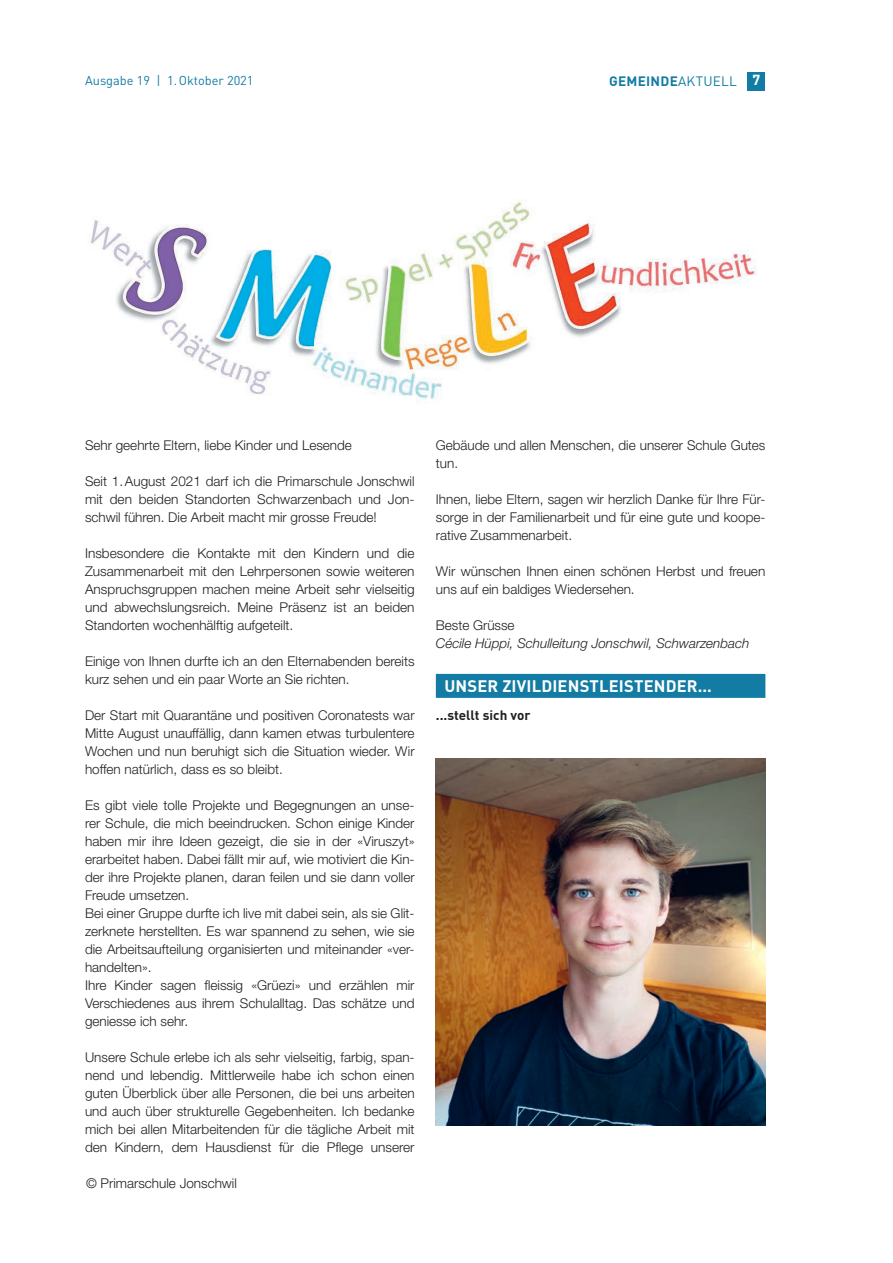
<style>
.page{position:relative;width:893px;height:1263px;background:#fff}
.page>*{position:absolute;margin:0;border:0;box-sizing:border-box;transform-origin:0 0}
.t1{font:700 16.5px "DIN Pro";letter-spacing:.01em;color:#fff}
.t2{font:300 13.5px/18px "Helvetica Neue LT Std";color:#231f20;text-align:justify}
.t3{font:italic 300 13.5px "Helvetica Neue LT Std";color:#231f20}
.t4{font:700 13.5px "DIN Pro";color:#231f20}
.t5{font:700 13.5px "DIN Pro";letter-spacing:.02em;color:#137ca4}
.t6{font:12.75px "DIN Pro";color:#137ca4}
.s1{font-weight:400}
.s2{font-size:14.4px;color:#fff}
</style>
<div class="page">
<div style="left:436px;top:674px;width:329px;height:24px;background:#137ca4"></div>
<img style="left:90px;top:201px;width:667px;height:200px">
<img style="left:436px;top:759px;width:329px;height:366px">
<div style="left:747px;top:72px;width:18px;height:18px;background:#137ca4"></div>
<p class="t6" style="left:85px;top:72px;width:170px">Ausgabe 19 | 1.Oktober 2021</p>
<p class="t5" style="left:609px;top:71px;width:153px">GEMEINDE<span class="s1">AKTUELL</span> <span class="s2">7</span></p>
<p class="t2" style="left:85px;top:436px;width:268px">Sehr geehrte Eltern, liebe Kinder und Lesende</p>
<p class="t2" style="left:85px;top:472px;width:331px">Seit 1.August 2021 darf ich die Primarschule Jonschwil mit den beiden Standorten Schwarzenbach und Jon&shy;schwil führen. Die Arbeit macht mir grosse Freude!</p>
<p class="t2" style="left:85px;top:544px;width:331px">Insbesondere die Kontakte mit den Kindern und die Zusammenarbeit mit den Lehrpersonen sowie weiteren Anspruchsgruppen machen meine Arbeit sehr vielseitig und abwechslungsreich. Meine Präsenz ist an beiden Standorten wochenhälftig aufgeteilt.</p>
<p class="t2" style="left:85px;top:652px;width:331px">Einige von Ihnen durfte ich an den Elternabenden bereits kurz sehen und ein paar Worte an Sie richten.</p>
<p class="t2" style="left:85px;top:706px;width:331px">Der Start mit Quarantäne und positiven Coronatests war Mitte August unauffällig, dann kamen etwas turbulentere Wochen und nun beruhigt sich die Situation wieder. Wir hoffen natürlich, dass es so bleibt.</p>
<p class="t2" style="left:85px;top:796px;width:331px;text-align:left">Es gibt viele tolle Projekte und Begegnungen an unse&shy;rer Schule, die mich beeindrucken. Schon einige Kinder haben mir ihre Ideen gezeigt, die sie in der «Viruszyt» erarbeitet haben. Dabei fällt mir auf, wie motiviert die Kin&shy;der ihre Projekte planen, daran feilen und sie dann voller Freude umsetzen.<br>Bei einer Gruppe durfte ich live mit dabei sein, als sie Glit&shy;zerknete herstellten. Es war spannend zu sehen, wie sie die Arbeitsaufteilung organisierten und miteinander «ver&shy;handelten».<br>Ihre Kinder sagen fleissig «Grüezi» und erzählen mir Verschiedenes aus ihrem Schulalltag. Das schätze und geniesse ich sehr.</p>
<p class="t2" style="left:85px;top:1048px;width:331px">Unsere Schule erlebe ich als sehr vielseitig, farbig, span&shy;nend und lebendig. Mittlerweile habe ich schon einen guten Überblick über alle Personen, die bei uns arbeiten und auch über strukturelle Gegebenheiten. Ich bedanke mich bei allen Mitarbeitenden für die tägliche Arbeit mit den Kindern, dem Hausdienst für die Pflege unserer</p>
<p class="t2" style="left:86px;top:1174px;width:152px">© Primarschule Jonschwil</p>
<p class="t2" style="left:436px;top:436px;width:331px">Gebäude und allen Menschen, die unserer Schule Gutes tun.</p>
<p class="t2" style="left:436px;top:490px;width:331px">Ihnen, liebe Eltern, sagen wir herzlich Danke für Ihre Für&shy;sorge in der Familienarbeit und für eine gute und koope&shy;rative Zusammenarbeit.</p>
<p class="t2" style="left:436px;top:562px;width:331px">Wir wünschen Ihnen einen schönen Herbst und freuen uns auf ein baldiges Wiedersehen.</p>
<p class="t2" style="left:436px;top:616px;width:80px">Beste Grüsse</p>
<p class="t3" style="left:436px;top:635px;width:315px">Cécile Hüppi, Schulleitung Jonschwil, Schwarzenbach</p>
<p class="t1" style="left:444px;top:675px;width:269px">UNSER ZIVILDIENSTLEISTENDER...</p>
<p class="t4" style="left:436px;top:706px;width:96px">...stellt sich vor</p>
</div>
